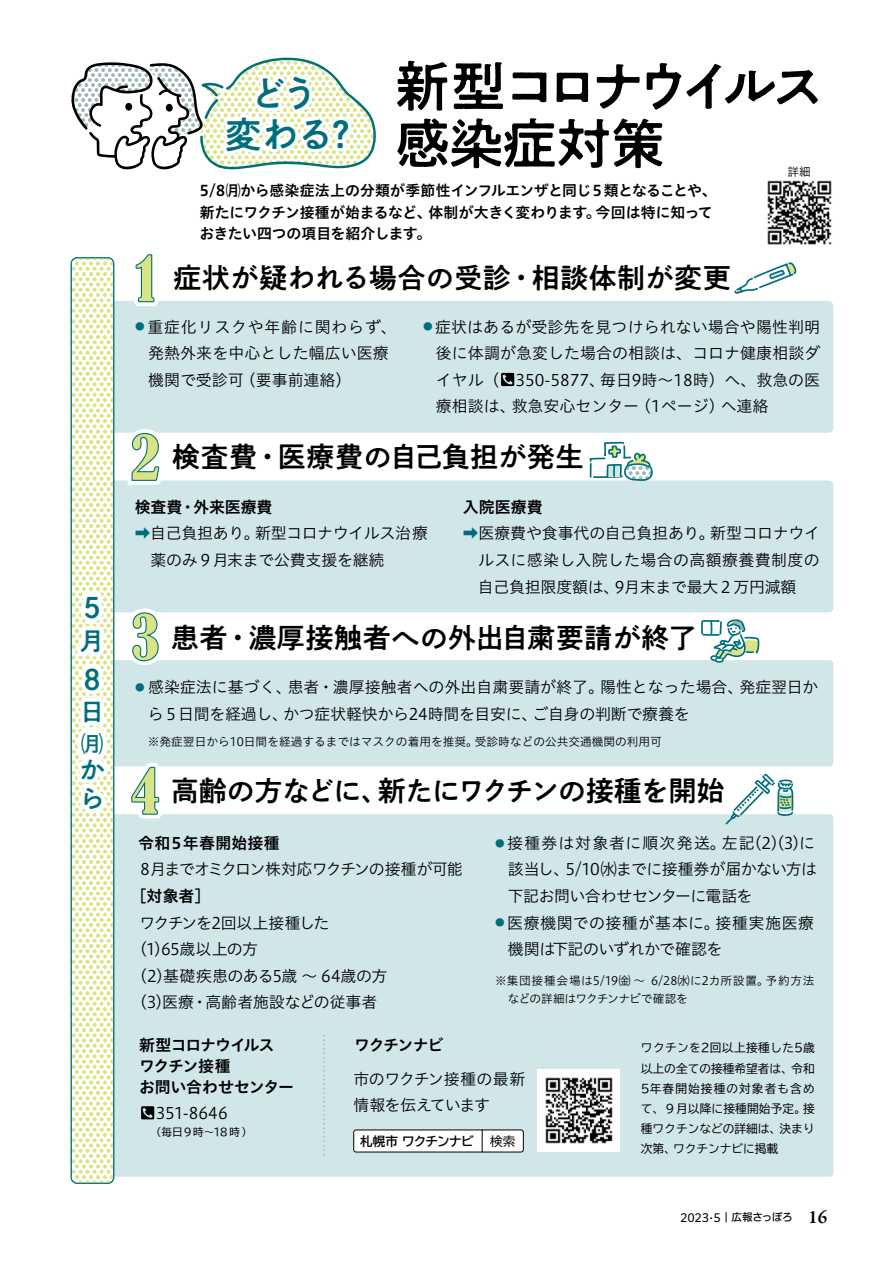
<style>
.page{position:relative;width:893px;height:1263px;background:#fff}
.page>*{position:absolute;margin:0;border:0;box-sizing:border-box;transform-origin:0 0}
.t1{font:53.1px/57.4px "P Shuei N Go Gin Std N B 90 msp RKSJ H";letter-spacing:-.055em;color:#000}
.t2{font:36px/40.3px "P Shuei N Go Gin Std N B 90 msp RKSJ H";color:#006f7b;text-align:center}
.t3{font:27.6px "P Shuei N Go Gin Std N B 90 msp RKSJ H";letter-spacing:.025em;color:#000}
.t4{font:27.6px "P Shuei N Go Gin Std N B 90 msp RKSJ H";letter-spacing:-.01em;color:#000}
.t5{font:27.6px "P Shuei N Go Gin Std N B 90 msp RKSJ V";color:#006f7b}
.t6{font:24.9px/29.4px "P Shuei N Go Gin Std N B 90 msp RKSJ V";color:#006f7b}
.t7{font:22.05px "TBUD Go Std Bold 90 msp RKSJ V";color:#006f7b}
.t8{font:15.9px/26.5px "Hiragino UD Sans Std N W3 90 msp RKSJ H";color:#000}
.t9{font:15.9px/26.5px "Hiragino UD Sans Std N W3 90 msp RKSJ H";letter-spacing:-.02em;color:#000}
.t10{font:15.9px/20.5px "Hiragino UD Sans Std N W6 90 msp RKSJ H";letter-spacing:-.01em;color:#000}
.t11{font:15.9px "Hiragino UD Sans Std N W3 90 msp RKSJ H";letter-spacing:-.06em;color:#000}
.t12{font:15.9px/26.5px "Hiragino UD Sans Std N W3 90 msp RKSJ H";letter-spacing:-.03em;color:#000}
.t13{font:15.9px "Hiragino UD Sans Std N W6 90 msp RKSJ H";letter-spacing:.01em;color:#000}
.t14{font:15.9px "Hiragino UD Sans Std N W6 90 msp RKSJ H";letter-spacing:-.06em;color:#000}
.t15{font:14.85px/21.3px "Hiragino UD Sans Std N W6 90 msp RKSJ H";letter-spacing:-.025em;color:#000}
.t16{font:12.6px "TBUD Go Std Bold 90 msp RKSJ V";letter-spacing:-.06em;color:#000}
.t17{font:12.6px "TBUD Go Std Regular 90 msp RKSJ H";color:#000}
.t18{font:11.7px/18px "Hiragino UD Sans Std N W3 90 msp RKSJ H";color:#000}
.t19{font:11.7px/20.2px "TBUD Go Std Regular 90 msp RKSJ H";color:#000;text-align:justify}
.t20{font:10.65px "Hiragino UD Sans F Std N W5 90 msp RKSJ H";letter-spacing:-.035em;color:#000}
.t21{font:10.65px "TBUD Go Std Regular 90 msp RKSJ H";color:#000}
.s1{font-size:9.6px;color:#006f7b}
.s2{color:#006f7b}
.s3{font-family:"Clarimo UDPE";font-size:11.7px}
.s4{font-family:"Hiragino UD Sans F Std N W4 90 msp RKSJ H"}
.s5{font-family:"Garamond Premr Pro";font-weight:600;font-size:19.2px}
</style>
<div class="page">
<div style="left:73px;top:480px;width:760px;height:132px;background:#d0e6e9;border-radius:5px"></div>
<div style="left:73px;top:660px;width:760px;height:106px;background:#d0e6e9;border-radius:4px"></div>
<div style="left:73px;top:301px;width:760px;height:132px;background:#d0e6e9;border-radius:5px"></div>
<div style="left:71px;top:814px;width:762px;height:363px;background:#d0e6e9;border-radius:4px"></div>
<svg style="left:323px;top:1036px;width:2px;height:119px"></svg>
<svg style="left:71px;top:258px;width:43px;height:925px;background:#f1f5d3"></svg>
<div style="left:71px;top:257px;width:43px;height:927px;border:1px solid #006f7b;border-radius:6px"></div>
<div style="left:354px;top:1130px;width:169px;height:22px;background:#fff;border-radius:3px"></div>
<div style="left:353px;top:1130px;width:171px;height:22px;border:1px solid #000;border-radius:3px"></div>
<svg style="left:482px;top:1130px;width:1px;height:22px"></svg>
<svg style="left:501px;top:373px;width:13px;height:13px"></svg>
<svg style="left:120px;top:429px;width:50px;height:56px"></svg>
<svg style="left:72px;top:585px;width:99px;height:432px"></svg>
<div style="left:538px;top:1069px;width:82px;height:83px;background:#fff"></div>
<img style="left:545px;top:1077px;width:68px;height:67px">
<img style="left:767px;top:180px;width:65px;height:65px">
<svg style="left:725px;top:773px;width:69px;height:51px"></svg>
<svg style="left:71px;top:57px;width:305px;height:254px"></svg>
<div style="left:166px;top:104px;width:7px;height:8px;background:#000;border-radius:50%"></div>
<div style="left:125px;top:103px;width:7px;height:8px;background:#000;border-radius:50%"></div>
<svg style="left:734px;top:262px;width:63px;height:32px"></svg>
<svg style="left:589px;top:442px;width:64px;height:39px"></svg>
<svg style="left:701px;top:619px;width:58px;height:44px"></svg>
<svg style="left:141px;top:1106px;width:13px;height:13px"></svg>
<h3 class="t5" style="left:83px;top:597px;width:18px">5</h3>
<h3 class="t6" style="left:80px;top:629px;width:21px">月</h3>
<h3 class="t5" style="left:83px;top:669px;width:18px">8</h3>
<h3 class="t6" style="left:80px;top:700px;width:22px">日</h3>
<h3 class="t7" style="left:81px;top:736px;width:23px">㈪</h3>
<h3 class="t6" style="left:80px;top:758px;width:26px">から</h3>
<h2 class="t2" style="left:225px;top:79px;width:135px">どう<br>変わる？</h2>
<h1 class="t1" style="left:396px;top:64px;width:431px">新型コロナウイルス感染症対策</h1>
<p class="t18" style="left:787px;top:164px;width:25px">詳細</p>
<p class="t15" style="left:200px;top:182px;width:519px">5/8㈪から感染症法上の分類が季節性インフルエンザと同じ５類となることや、新たにワクチン接種が始まるなど、体制が大きく変わります。今回は特に知っておきたい四つの項目を紹介します。</p>
<h3 class="t3" style="left:174px;top:267px;width:558px">症状が疑われる場合の受診・相談体制が変更</h3>
<p class="t8" style="left:148px;top:315px;width:250px;text-indent:-13px"><span class="s1">●</span> 重症化リスクや年齢に関わらず、発熱外来を中心とした幅広い医療機関で受診可（要事前連絡）</p>
<p class="t8" style="left:436px;top:315px;width:386px;text-align:justify;text-indent:-13px"><span class="s1">●</span> 症状はあるが受診先を見つけられない場合や陽性判明後に体調が急変した場合の相談は、コロナ健康相談ダイヤル（　350-5877、毎日9時～18時）へ、救急の医療相談は、救急安心センター（1ページ）へ連絡</p>
<h3 class="t3" style="left:172px;top:447px;width:413px">検査費・医療費の自己負担が発生</h3>
<p class="t10" style="left:135px;top:499px;width:139px">検査費・外来医療費</p>
<p class="t8" style="left:135px;top:522px;width:295px"><span class="s2">➡</span>自己負担あり。新型コロナウイルス治療　薬のみ９月末まで公費支援を継続</p>
<p class="t10" style="left:463px;top:499px;width:81px">入院医療費</p>
<p class="t8" style="left:478px;top:522px;width:343px;text-align:justify;text-indent:-15px"><span class="s2">➡</span>医療費や食事代の自己負担あり。新型コロナウイルスに感染し入院した場合の高額療養費制度の自己負担限度額は、9月末まで最大２万円減額</p>
<h3 class="t3" style="left:171px;top:627px;width:527px">患者・濃厚接触者への外出自粛要請が終了</h3>
<p class="t8" style="left:148px;top:676px;width:672px;text-indent:-13px"><span class="s1">●</span> 感染症法に基づく、患者・濃厚接触者への外出自粛要請が終了。陽性となった場合、発症翌日から５日間を経過し、かつ症状軽快から24時間を目安に、ご自身の判断で療養を</p>
<p class="t18" style="left:135px;top:734px;width:528px">　※発症翌日から10日間を経過するまではマスクの着用を推奨。受診時などの公共交通機関の利用可</p>
<h3 class="t4" style="left:171px;top:780px;width:555px">高齢の方などに、新たにワクチンの接種を開始</h3>
<p class="t13" style="left:138px;top:837px;width:143px">令和５年春開始接種</p>
<p class="t11" style="left:137px;top:863px;width:327px">８月までオミクロン株対応ワクチンの接種が可能</p>
<p class="t10" style="left:131px;top:888px;width:81px">［対象者］</p>
<p class="t9" style="left:139px;top:911px;width:250px">ワクチンを2回以上接種した<br>(1)65歳以上の方<br>(2)基礎疾患のある5歳 ～ 64歳の方(3)医療・高齢者施設などの従事者</p>
<p class="t9" style="left:508px;top:832px;width:311px;text-indent:-13px"><span class="s1">●</span> 接種券は対象者に順次発送。左記(2)(3)に該当し、5/10㈬までに接種券が届かない方は下記お問い合わせセンターに電話を</p>
<p class="t8" style="left:508px;top:911px;width:308px;text-indent:-13px"><span class="s1">●</span> 医療機関での接種が基本に。接種実施医療機関は下記のいずれかで確認を</p>
<p class="t18" style="left:508px;top:973px;width:308px;text-indent:-13px">※集団接種会場は5/19㈮ ～ 6/28㈬に2カ所設置。予約方法などの詳細はワクチンナビで確認を</p>
<p class="t14" style="left:139px;top:1039px;width:137px">新型コロナウイルス</p>
<p class="t10" style="left:354px;top:1037px;width:91px">ワクチンナビ</p>
<p class="t10" style="left:139px;top:1058px;width:157px">ワクチン接種<br>お問い合わせセンター</p>
<p class="t12" style="left:353px;top:1067px;width:174px">市のワクチン接種の最新情報を伝えています</p>
<p class="t8" style="left:156px;top:1102px;width:73px">351-8646</p>
<p class="t21" style="left:151px;top:1128px;width:103px">（毎日９時～18時）</p>
<p class="t16" style="left:360px;top:1136px;width:115px">札幌市 ワクチンナビ</p>
<p class="t17" style="left:490px;top:1136px;width:27px">検索</p>
<p class="t19" style="left:641px;top:1039px;width:175px">ワクチンを2回以上接種した5歳以上の全ての接種希望者は、令和5年春開始接種の対象者も含めて、９月以降に接種開始予定。接種ワクチンなどの詳細は、決まり次第、ワクチンナビに掲載</p>
<p class="t20" style="left:680px;top:1213px;width:149px"><span class="s3">2023</span><span class="s4">•</span><span class="s3">5</span> 広報さっぽろ <span class="s5">16</span></p>
</div>
